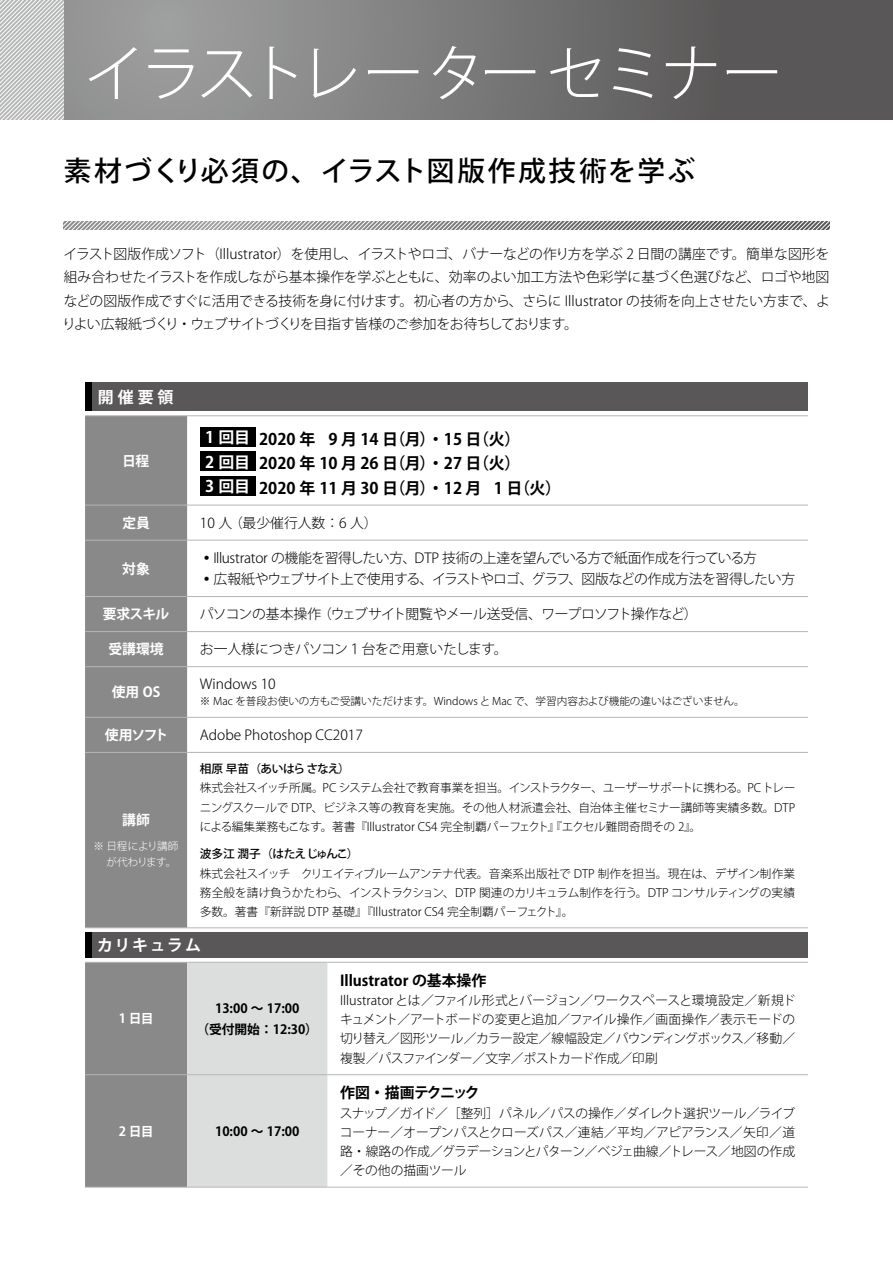
<style>
.page{position:relative;width:893px;height:1263px;background:#fff}
.page>*{position:absolute;margin:0;border:0;box-sizing:border-box;transform-origin:0 0}
.t1{font:300 60.6px "Koz Go Pr 6 N";letter-spacing:-.05em;color:#fff}
.t2{font:500 27.6px "Koz Go Pr 6 N";letter-spacing:.08em;color:#000}
.t3{font:700 15.9px/24.5px "Koz Go Pr 6 N";color:#000}
.t4{font:700 15.9px "Koz Go Pr 6 N";letter-spacing:.125em;color:#fff}
.t5{font:700 14.85px "Koz Go Pr 6 N";color:#000}
.t6{font:700 14.85px "Koz Go Pr 6 N";letter-spacing:-.12em;color:#000}
.t7{font:300 13.8px/23.4px "Koz Go Pr 6 N";letter-spacing:-.02em;color:#000;text-align:justify}
.t8{font:300 13.8px "Koz Go Pr 6 N";letter-spacing:-.045em;color:#000}
.t9{font:300 13.8px "Koz Go Pr 6 N";color:#000}
.t10{font:300 13.8px "Koz Go Pr 6 N";letter-spacing:-.04em;color:#000}
.t11{font:700 13.8px "Koz Go Pr 6 N";color:#fff}
.t12{font:300 12.75px/19.2px "Koz Go Pr 6 N";letter-spacing:-.025em;color:#000;text-align:justify}
.t13{font:700 12.75px/21.3px "Koz Go Pr 6 N";color:#000;text-align:center}
.t14{font:700 12.75px "Koz Go Pr 6 N";color:#fff}
.t15{font:300 11.7px/19.2px "Koz Go Pr 6 N";letter-spacing:-.005em;color:#000;text-align:justify}
.t16{font:500 11.7px "Koz Go Pr 6 N";letter-spacing:-.06em;color:#000}
.t17{font:500 11.7px "Koz Go Pr 6 N";letter-spacing:-.04em;color:#000}
.t18{font:300 10.65px "Koz Go Pr 6 N";color:#000}
.t19{font:300 10.65px/15.9px "Koz Go Pr 6 N";letter-spacing:-.04em;color:#fff;text-align:right}
.s1{color:#fff}
</style>
<div class="page">
<div style="left:0;top:0;width:893px;height:119px;background:linear-gradient(to right,#a8a9a9,#4f4d4d)"></div>
<div style="left:85px;top:416px;width:102px;height:511px;background:#898989"></div>
<hr style="left:85px;top:415px;width:102px;height:1px;background:#b5b6b6">
<hr style="left:187px;top:415px;width:621px;height:1px;background:#b5b6b6">
<hr style="left:85px;top:505px;width:102px;height:1px;background:#b5b6b6">
<hr style="left:187px;top:505px;width:621px;height:1px;background:#b5b6b6">
<hr style="left:85px;top:540px;width:102px;height:1px;background:#b5b6b6">
<hr style="left:187px;top:540px;width:621px;height:1px;background:#b5b6b6">
<hr style="left:85px;top:596px;width:102px;height:1px;background:#b5b6b6">
<hr style="left:187px;top:596px;width:621px;height:1px;background:#b5b6b6">
<hr style="left:85px;top:631px;width:102px;height:1px;background:#b5b6b6">
<hr style="left:187px;top:631px;width:621px;height:1px;background:#b5b6b6">
<hr style="left:85px;top:666px;width:102px;height:1px;background:#b5b6b6">
<hr style="left:187px;top:666px;width:621px;height:1px;background:#b5b6b6">
<hr style="left:85px;top:717px;width:102px;height:1px;background:#b5b6b6">
<hr style="left:187px;top:717px;width:621px;height:1px;background:#b5b6b6">
<hr style="left:85px;top:752px;width:102px;height:1px;background:#b5b6b6">
<hr style="left:187px;top:752px;width:621px;height:1px;background:#b5b6b6">
<hr style="left:85px;top:927px;width:102px;height:1px;background:#b5b6b6">
<hr style="left:187px;top:927px;width:621px;height:1px;background:#b5b6b6">
<div style="left:200px;top:427px;width:55px;height:20px;background:#000"></div>
<div style="left:200px;top:452px;width:55px;height:19px;background:#000"></div>
<div style="left:200px;top:476px;width:55px;height:19px;background:#000"></div>
<div style="left:85px;top:383px;width:723px;height:28px;background:#595757"></div>
<div style="left:85px;top:383px;width:6px;height:28px;background:#000"></div>
<svg style="left:64px;top:221px;width:765px;height:9px;background:#a6a5a5"></svg>
<svg style="left:0;top:0;width:64px;height:119px"></svg>
<svg style="left:85px;top:963px;width:242px;height:224px;background:#b9b9b9"></svg>
<hr style="left:85px;top:962px;width:102px;height:1px;background:#b5b6b6">
<hr style="left:187px;top:962px;width:140px;height:1px;background:#b5b6b6">
<hr style="left:327px;top:962px;width:481px;height:1px;background:#b5b6b6">
<hr style="left:85px;top:1074px;width:102px;height:1px;background:#b5b6b6">
<hr style="left:187px;top:1074px;width:140px;height:1px;background:#b5b6b6">
<hr style="left:327px;top:1074px;width:481px;height:1px;background:#b5b6b6">
<hr style="left:85px;top:1187px;width:102px;height:1px;background:#b5b6b6">
<hr style="left:187px;top:1187px;width:140px;height:1px;background:#b5b6b6">
<hr style="left:327px;top:1187px;width:481px;height:1px;background:#b5b6b6">
<div style="left:85px;top:932px;width:723px;height:26px;background:#595757"></div>
<div style="left:85px;top:932px;width:6px;height:26px;background:#000"></div>
<h1 class="t1" style="left:84px;top:39px;width:700px">イラストレーターセミナー</h1>
<h2 class="t2" style="left:64px;top:155px;width:633px">素材づくり必須の、イラスト図版作成技術を学ぶ</h2>
<p class="t7" style="left:62px;top:242px;width:769px">イラスト図版作成ソフト（Illustrator）を使用し、イラストやロゴ、バナーなどの作り方を学ぶ 2 日間の講座です。簡単な図形を組み合わせたイラストを作成しながら基本操作を学ぶとともに、効率のよい加工方法や色彩学に基づく色選びなど、ロゴや地図などの図版作成ですぐに活用できる技術を身に付けます。初心者の方から、さらに Illustrator の技術を向上させたい方まで、よりよい広報紙づくり・ウェブサイトづくりを目指す皆様のご参加をお待ちしております。</p>
<h3 class="t4" style="left:98px;top:388px;width:77px">開催要領</h3>
<p class="t11" style="left:122px;top:453px;width:29px">日程</p>
<h3 class="t3" style="left:205px;top:427px;width:357px"><span class="s1">1 回目</span> 2020 年 9 月 14 日（月）・15 日（火）<br><span class="s1">2 回目</span> 2020 年 10 月 26 日（月）・27 日（火）<br><span class="s1">3 回目</span> 2020 年 11 月 30 日（月）・12 月 1 日（火）</h3>
<p class="t11" style="left:123px;top:515px;width:29px">定員</p>
<p class="t9" style="left:200px;top:515px;width:179px">10 人（最少催行人数：6 人）</p>
<p class="t11" style="left:122px;top:561px;width:29px">対象</p>
<p class="t7" style="left:200px;top:546px;width:559px">•Illustrator の機能を習得したい方、DTP 技術の上達を望んでいる方で紙面作成を行っている方</p>
<p class="t8" style="left:200px;top:571px;width:597px">•広報紙やウェブサイト上で使用する、イラストやロゴ、グラフ、図版などの作成方法を習得したい方</p>
<p class="t11" style="left:103px;top:606px;width:68px">要求スキル</p>
<p class="t10" style="left:200px;top:606px;width:499px">パソコンの基本操作（ウェブサイト閲覧やメール送受信、ワープロソフト操作など）</p>
<p class="t11" style="left:108px;top:641px;width:57px">受講環境</p>
<p class="t7" style="left:200px;top:638px;width:309px">お一人様につきパソコン１台をご用意いたします。</p>
<p class="t11" style="left:112px;top:684px;width:50px">使用 OS</p>
<p class="t9" style="left:200px;top:677px;width:77px">Windows 10</p>
<p class="t18" style="left:200px;top:695px;width:546px">※ Mac を普段お使いの方もご受講いただけます。Windows と Mac で、学習内容および機能の違いはございません。</p>
<p class="t11" style="left:105px;top:727px;width:65px">使用ソフト</p>
<p class="t9" style="left:200px;top:727px;width:165px">Adobe Photoshop CC2017</p>
<p class="t11" style="left:122px;top:812px;width:29px">講師</p>
<p class="t19" style="left:94px;top:838px;width:87px">※ 日程により講師が代わります。</p>
<p class="t17" style="left:200px;top:762px;width:151px">相原 早苗（あいはら さなえ）</p>
<p class="t15" style="left:200px;top:779px;width:597px">株式会社スイッチ所属。PC システム会社で教育事業を担当。インストラクター、ユーザーサポートに携わる。PCトレーニングスクールで DTP、ビジネス等の教育を実施。その他人材派遣会社、自治体主催セミナー講師等実績多数。DTPによる編集業務もこなす。著書『Illustrator CS4 完全制覇パ－フェクト』『エクセル難問奇問その 2』。</p>
<p class="t16" style="left:200px;top:847px;width:160px">波多江 潤子（はたえ じゅんこ）</p>
<p class="t15" style="left:200px;top:864px;width:597px">株式会社スイッチ　クリエイティブルームアンテナ代表。音楽系出版社で DTP 制作を担当。現在は、デザイン制作業務全般を請け負うかたわら、インストラクション、DTP 関連のカリキュラム制作を行う。DTP コンサルティングの実績多数。著書『新詳説 DTP 基礎』『Illustrator CS4 完全制覇パ－フェクト』。</p>
<h3 class="t4" style="left:97px;top:936px;width:106px">カリキュラム</h3>
<p class="t14" style="left:119px;top:1011px;width:36px">1 日目</p>
<p class="t13" style="left:197px;top:998px;width:123px">13:00 ～ 17:00<br>（受付開始：12:30）</p>
<p class="t14" style="left:119px;top:1124px;width:36px">2 日目</p>
<p class="t13" style="left:215px;top:1121px;width:86px">10:00 ～ 17:00</p>
<p class="t5" style="left:340px;top:972px;width:148px">Illustrator の基本操作</p>
<p class="t12" style="left:340px;top:991px;width:457px">Illustrator とは／ファイル形式とバージョン／ワークスペースと環境設定／新規ドキュメント／アートボードの変更と追加／ファイル操作／画面操作／表示モードの切り替え／図形ツール／カラー設定／線幅設定／バウンディングボックス／移動／複製／パスファインダー／文字／ポストカード作成／印刷</p>
<p class="t6" style="left:340px;top:1084px;width:141px">作図・描画テクニック</p>
<p class="t12" style="left:340px;top:1103px;width:457px">スナップ／ガイド／［整列］パネル／パスの操作／ダイレクト選択ツール／ライブコーナー／オープンパスとクローズパス／連結／平均／アピアランス／矢印／道路・線路の作成／グラデーションとパターン／ベジェ曲線／トレース／地図の作成／その他の描画ツール</p>
</div>
